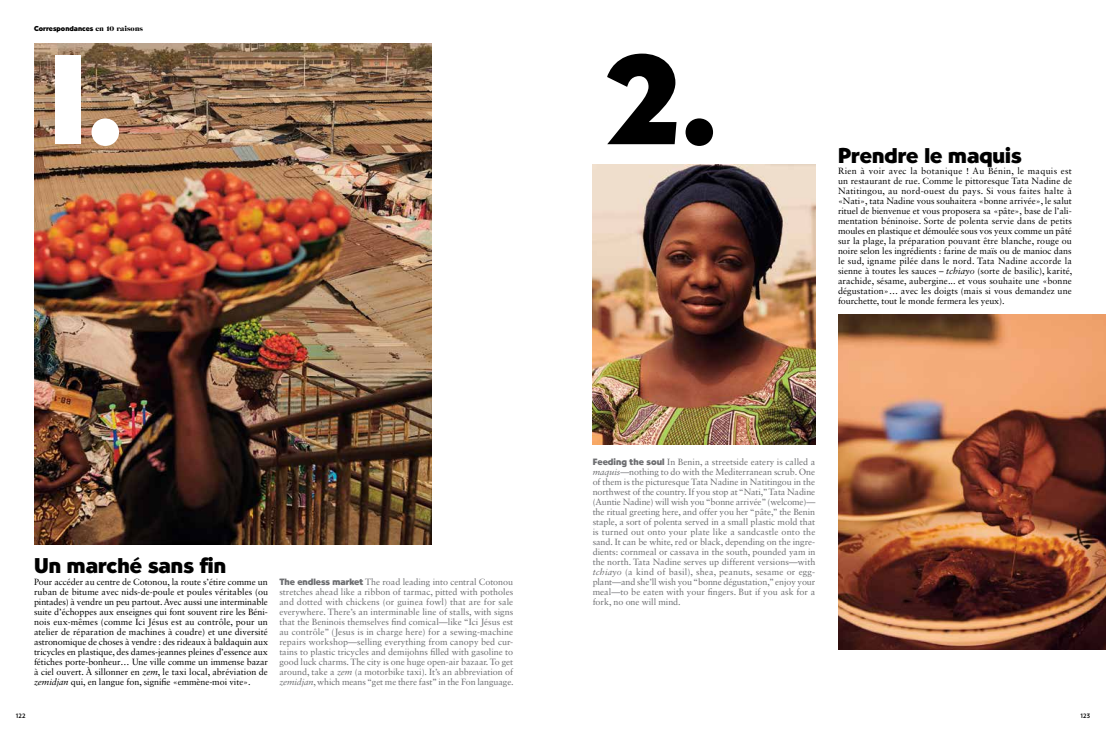
<style>
.page{position:relative;width:1106px;height:738px;background:#fff}
.page>*{position:absolute;margin:0;border:0;box-sizing:border-box;transform-origin:0 0}
.t1{font:700 125px "Cg Bernhardt";color:#fff}
.t2{font:700 125px "Cg Bernhardt";color:#000}
.t3{font:700 21px "Cg Bernhardt";color:#000}
.t4{font:9px/10px "Sabon LT Std";letter-spacing:-.005em;color:#6d6e71;text-align:justify}
.t5{font:9px/10px "Sabon LT Std";letter-spacing:-.005em;color:#000;text-align:justify}
.t6{font:700 7px "Cg Bernhardt";color:#000}
.t7{font:700 6px "Verlag";letter-spacing:.01em;color:#000}
.s1{font-family:"Caslon Graphique EFOP";font-weight:400}
.s2{font-style:italic}
.s3{font-family:"Cg Bernhardt";font-weight:700}
</style>
<div class="page">
<img style="left:34px;top:44px;width:397px;height:500px">
<img style="left:838px;top:314px;width:268px;height:335px">
<img style="left:592px;top:164px;width:223px;height:280px">
<p class="t6" style="left:34px;top:24px;width:110px">Correspondances <span class="s1">en 10 raisons</span></p>
<h1 class="t1" style="left:48px;top:22px;width:77px">1.</h1>
<h1 class="t2" style="left:607px;top:22px;width:113px">2.</h1>
<h2 class="t3" style="left:838px;top:142px;width:185px">Prendre le maquis</h2>
<p class="t5" style="left:838px;top:166px;width:236px">Rien à voir avec la botanique ! Au Bénin, le maquis est un restaurant de rue. Comme le pittoresque Tata Nadine de Natitingou, au nord-ouest du pays. Si vous faites halte à «Nati», tata Nadine vous souhaitera «bonne arrivée», le salut rituel de bienvenue et vous proposera sa «pâte», base de l’ali&shy;mentation béninoise. Sorte de polenta servie dans de petits moules en plastique et démoulée sous vos yeux comme un pâté sur la plage, la préparation pouvant être blanche, rouge ou noire selon les ingrédients : farine de maïs ou de manioc dans le sud, igname pilée dans le nord. Tata Nadine accorde la sienne à toutes les sauces – <span class="s2">tchiayo</span> (sorte de basilic), karité, arachide, sésame, aubergine... et vous souhaite une «bonne dégustation»… avec les doigts (mais si vous demandez une fourchette, tout le monde fermera les yeux).</p>
<h2 class="t3" style="left:34px;top:552px;width:194px">Un marché sans fin</h2>
<p class="t5" style="left:34px;top:576px;width:236px">Pour accéder au centre de Cotonou, la route s’étire comme un ruban de bitume avec nids-de-poule et poules véritables (ou pintades) à vendre un peu partout. Avec aussi une interminable suite d’échoppes aux enseignes qui font souvent rire les Béni&shy;nois eux-mêmes (comme Ici Jésus est au contrôle, pour un atelier de réparation de machines à coudre) et une diversité astronomique de choses à vendre : des rideaux à baldaquin aux tricycles en plastique, des dames-jeannes pleines d’essence aux fétiches porte-bonheur… Une ville comme un immense bazar à ciel ouvert. À sillonner en <span class="s2">zem</span>, le taxi local, abréviation de <span class="s2">zemidjan</span> qui, en langue fon, signifie «emmène-moi vite».</p>
<p class="t4" style="left:279px;top:576px;width:236px"><span class="s3">The endless market</span> The road leading into central Cotonou stretches ahead like a ribbon of tarmac, pitted with potholes and dotted with chickens (or guinea fowl) that are for sale everywhere. There’s an interminable line of stalls, with signs that the Beninois themselves find comical—like “Ici Jésus est au contrôle” (Jesus is in charge here) for a sewing-machine repairs workshop—selling everything from canopy bed cur&shy;tains to plastic tricycles and demijohns filled with gasoline to good luck charms. The city is one huge open-air bazaar. To get around, take a <span class="s2">zem</span> (a motorbike taxi). It’s an abbreviation of <span class="s2">zemidjan</span>, which means “get me there fast” in the Fon language.</p>
<p class="t4" style="left:592px;top:456px;width:224px"><span class="s3">Feeding the soul</span> In Benin, a streetside eatery is called a <span class="s2">maquis</span>—nothing to do with the Mediterranean scrub. One of them is the picturesque Tata Nadine in Natitingou in the northwest of the country. If you stop at “Nati,” Tata Nadine (Auntie Nadine) will wish you “bonne arrivée” (welcome)— the ritual greeting here, and offer you her “pâte,” the Benin staple, a sort of polenta served in a small plastic mold that is turned out onto your plate like a sandcastle onto the sand. It can be white, red or black, depending on the ingre&shy;dients: cornmeal or cassava in the south, pounded yam in the north. Tata Nadine serves up different versions—with <span class="s2">tchiayo</span> (a kind of basil), shea, peanuts, sesame or egg&shy;plant—and she’ll wish you “bonne dégustation,” enjoy your meal—to be eaten with your fingers. But if you ask for a fork, no one will mind.</p>
<p class="t7" style="left:16px;top:710px;width:11px">122</p>
<p class="t7" style="left:1080px;top:710px;width:11px">123</p>
</div>
